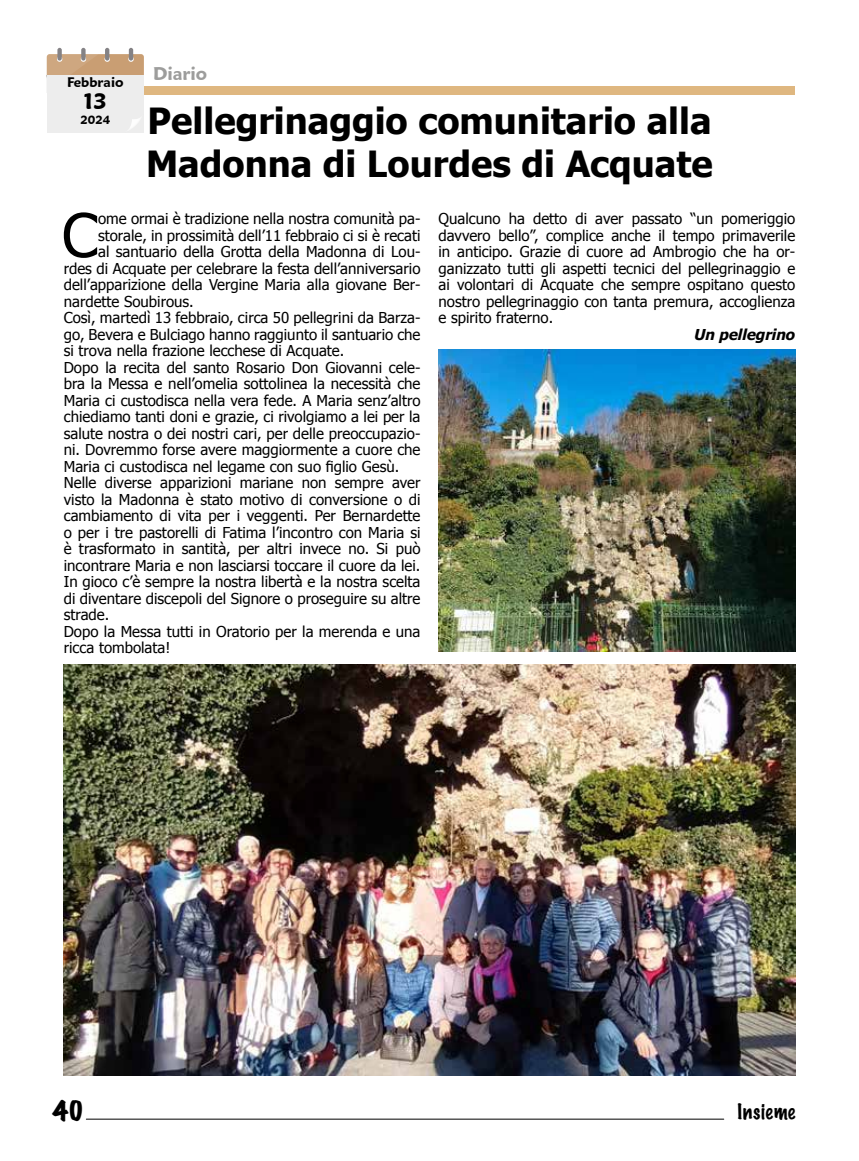
<style>
.page{position:relative;width:859px;height:1161px;background:#fff}
.page>*{position:absolute;margin:0;border:0;box-sizing:border-box;transform-origin:0 0}
.t1{font:60.45px "Tahoma";color:#000}
.t2{font:700 36px/43.2px "Tahoma";color:#000}
.t3{font:expanded 24px "Marker Felt";color:#000}
.t4{font:600 22.5px "Maiandra GD";color:#000}
.t5{font:100 19.5px "Marker Felt";letter-spacing:.035em;color:#000}
.t6{font:600 18px "Maiandra GD";color:#9d9d9c}
.t7{font:15px/16.5px "Tahoma";color:#000;text-align:justify}
.t8{font:italic 700 15px "Tahoma W01";color:#000}
.t9{font:600 13.5px "Maiandra GD";color:#000}
.t10{font:600 12px "Maiandra GD";color:#000}
</style>
<div class="page">
<hr style="left:86px;top:1119px;width:638px;height:1px;background:#000">
<div style="left:94px;top:86px;width:701px;height:8px;background:#dfb780"></div>
<svg style="left:47px;top:54px;width:97px;height:21px;background:#cba37a"></svg>
<div style="left:57px;top:48px;width:5px;height:13px;background:#848285;border-radius:2px"></div>
<div style="left:81px;top:48px;width:5px;height:13px;background:#848285;border-radius:2px"></div>
<hr style="left:105px;top:48px;width:4px;height:13px;background:#848285;border-radius:2px">
<hr style="left:129px;top:48px;width:4px;height:13px;background:#848285;border-radius:2px">
<div style="left:47px;top:75px;width:97px;height:58px;background:#ededed"></div>
<svg style="left:130px;top:118px;width:10px;height:11px"></svg>
<img style="left:64px;top:664px;width:731px;height:412px">
<img style="left:438px;top:349px;width:357px;height:302px">
<p class="t9" style="left:67px;top:74px;width:58px">Febbraio</p>
<h3 class="t4" style="left:83px;top:88px;width:25px">13</h3>
<p class="t10" style="left:80px;top:113px;width:31px">2024</p>
<p class="t6" style="left:153px;top:63px;width:56px">Diario</p>
<h2 class="t2" style="left:146px;top:97px;width:568px">Pellegrinaggio comunitario alla<br>Madonna di Lourdes di Acquate</h2>
<h1 class="t1" style="left:62px;top:195px;width:38px">C</h1>
<p class="t7" style="left:98px;top:210px;width:324px">ome ormai è tradizione nella nostra comunità pa-</p>
<p class="t7" style="left:98px;top:226px;width:324px">storale, in prossimità dell’11 febbraio ci si è recati</p>
<p class="t7" style="left:98px;top:243px;width:324px">al santuario della Grotta della Madonna di Lou-</p>
<p class="t7" style="left:64px;top:259px;width:358px">rdes di Acquate per celebrare la festa dell’anniversario</p>
<p class="t7" style="left:64px;top:276px;width:358px">dell’apparizione della Vergine Maria alla giovane Ber-</p>
<p class="t7" style="left:64px;top:292px;width:131px">nardette Soubirous.</p>
<p class="t7" style="left:64px;top:309px;width:358px">Così, martedì 13 febbraio, circa 50 pellegrini da Barza-</p>
<p class="t7" style="left:64px;top:325px;width:358px">go, Bevera e Bulciago hanno raggiunto il santuario che</p>
<p class="t7" style="left:64px;top:342px;width:282px">si trova nella frazione lecchese di Acquate.</p>
<p class="t7" style="left:64px;top:358px;width:358px">Dopo la recita del santo Rosario Don Giovanni cele-</p>
<p class="t7" style="left:64px;top:375px;width:358px">bra la Messa e nell’omelia sottolinea la necessità che</p>
<p class="t7" style="left:64px;top:391px;width:358px">Maria ci custodisca nella vera fede. A Maria senz’altro</p>
<p class="t7" style="left:64px;top:408px;width:358px">chiediamo tanti doni e grazie, ci rivolgiamo a lei per la</p>
<p class="t7" style="left:64px;top:424px;width:358px">salute nostra o dei nostri cari, per delle preoccupazio-</p>
<p class="t7" style="left:64px;top:441px;width:358px">ni. Dovremmo forse avere maggiormente a cuore che</p>
<p class="t7" style="left:64px;top:457px;width:337px">Maria ci custodisca nel legame con suo figlio Gesù.</p>
<p class="t7" style="left:64px;top:474px;width:358px">Nelle diverse apparizioni mariane non sempre aver</p>
<p class="t7" style="left:64px;top:490px;width:358px">visto la Madonna è stato motivo di conversione o di</p>
<p class="t7" style="left:64px;top:507px;width:358px">cambiamento di vita per i veggenti. Per Bernardette</p>
<p class="t7" style="left:64px;top:523px;width:358px">o per i tre pastorelli di Fatima l’incontro con Maria si</p>
<p class="t7" style="left:64px;top:540px;width:358px">è trasformato in santità, per altri invece no. Si può</p>
<p class="t7" style="left:64px;top:556px;width:358px">incontrare Maria e non lasciarsi toccare il cuore da lei.</p>
<p class="t7" style="left:64px;top:573px;width:358px">In gioco c’è sempre la nostra libertà e la nostra scelta</p>
<p class="t7" style="left:64px;top:589px;width:358px">di diventare discepoli del Signore o proseguire su altre</p>
<p class="t7" style="left:64px;top:606px;width:47px">strade.</p>
<p class="t7" style="left:64px;top:622px;width:358px">Dopo la Messa tutti in Oratorio per la merenda e una</p>
<p class="t7" style="left:64px;top:639px;width:108px">ricca tombolata!</p>
<p class="t7" style="left:438px;top:210px;width:358px">Qualcuno ha detto di aver passato “un pomeriggio davvero bello”, complice anche il tempo primaverile in anticipo. Grazie di cuore ad Ambrogio che ha or&shy;ganizzato tutti gli aspetti tecnici del pellegrinaggio e ai volontari di Acquate che sempre ospitano questo nostro pellegrinaggio con tanta premura, accoglienza e spirito fraterno.</p>
<p class="t8" style="left:694px;top:325px;width:102px">Un pellegrino</p>
<h3 class="t3" style="left:52px;top:1091px;width:33px">40</h3>
<h3 class="t5" style="left:738px;top:1096px;width:59px">Insieme</h3>
</div>
